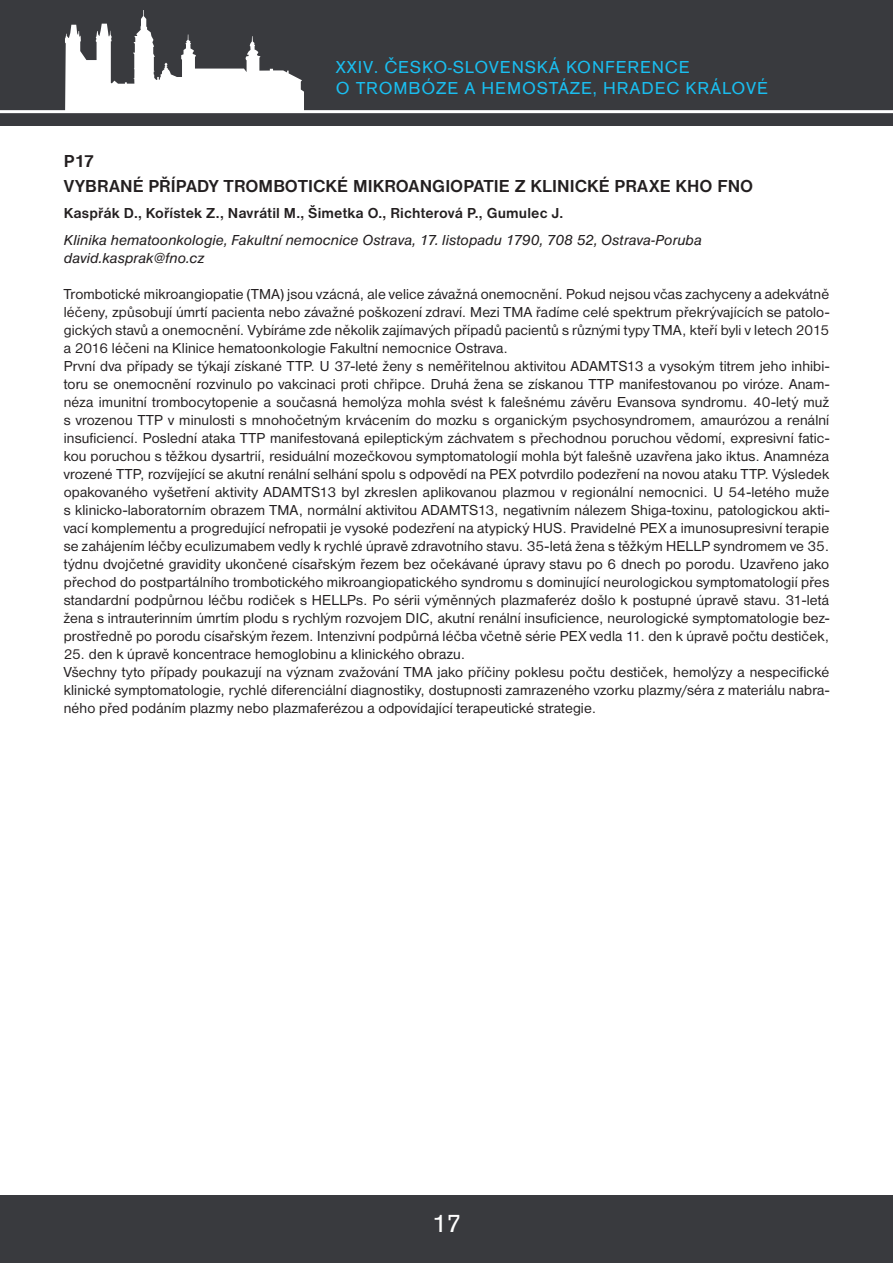
<style>
.page{position:relative;width:893px;height:1263px;background:#fff}
.page>*{position:absolute;margin:0;border:0;box-sizing:border-box;transform-origin:0 0}
.t1{font:27px "Accius TCE";color:#fff}
.t2{font:18px/21px "Accius TCE";letter-spacing:.05em;color:#1abef0}
.kapitola{font:700 18px "Nimbus Sans DCE";letter-spacing:.005em;color:#231f20}
.poster{font:700 18px "Nimbus Sans DCE";color:#231f20}
.Normální{font:15px/18px "Nimbus Sans DCE";letter-spacing:.01em;color:#231f20;text-align:justify}
.prace{font:italic 15px "Nimbus Sans DCE";letter-spacing:.005em;color:#231f20}
.jmena{font:700 15px "Nimbus Sans DCE";letter-spacing:.01em;color:#231f20}
</style>
<div class="page">
<div style="left:0;top:0;width:893px;height:125px;background:#393a3e"></div>
<svg style="left:65px;top:10px;width:239px;height:100px"></svg>
<hr style="left:0;top:110px;width:893px;height:3px;background:#fff">
<div style="left:0;top:1195px;width:893px;height:68px;background:#393a3e"></div>
<p class="t2" style="left:336px;top:57px;width:433px">XXIV. ČESKO-SLOVENSKÁ KONFERENCE<br>O TROMBÓZE A HEMOSTÁZE, HRADEC KRÁLOVÉ</p>
<p class="poster" style="left:64px;top:150px;width:32px">P17</p>
<p class="kapitola" style="left:64px;top:176px;width:691px">VYBRANÉ PŘÍPADY TROMBOTICKÉ MIKROANGIOPATIE Z KLINICKÉ PRAXE KHO FNO</p>
<p class="jmena" style="left:64px;top:205px;width:501px">Kaspřák D., Kořístek Z., Navrátil M., Šimetka O., Richterová P., Gumulec J.</p>
<p class="prace" style="left:64px;top:231px;width:640px">Klinika hematoonkologie, Fakultní nemocnice Ostrava, 17. listopadu 1790, 708 52, Ostrava-‑Poruba</p>
<p class="prace" style="left:64px;top:249px;width:142px">david.kasprak@fno.cz</p>
<p class="Normální" style="left:64px;top:285px;width:767px">Trombotické mikroangiopatie (TMA) jsou vzácná, ale velice závažná onemocnění. Pokud nejsou včas zachyceny a adekvátně léčeny, způsobují úmrtí pacienta nebo závažné poškození zdraví. Mezi TMA řadíme celé spektrum překrývajících se patolo&shy;gických stavů a onemocnění. Vybíráme zde několik zajímavých případů pacientů s různými typy TMA, kteří byli v letech 2015 a 2016 léčeni na Klinice hematoonkologie Fakultní nemocnice Ostrava.</p>
<p class="Normální" style="left:64px;top:357px;width:767px">První dva případy se týkají získané TTP. U 37-leté ženy s neměřitelnou aktivitou ADAMTS13 a vysokým titrem jeho inhibi&shy;toru se onemocnění rozvinulo po vakcinaci proti chřipce. Druhá žena se získanou TTP manifestovanou po viróze. Anam&shy;néza imunitní trombocytopenie a současná hemolýza mohla svést k falešnému závěru Evansova syndromu. 40-letý muž s vrozenou TTP v minulosti s mnohočetným krvácením do mozku s organickým psychosyndromem, amaurózou a renální insuficiencí. Poslední ataka TTP manifestovaná epileptickým záchvatem s přechodnou poruchou vědomí, expresivní fatic&shy;kou poruchou s těžkou dysartrií, residuální mozečkovou symptomatologií mohla být falešně uzavřena jako iktus. Anamnéza vrozené TTP, rozvíjející se akutní renální selhání spolu s odpovědí na PEX potvrdilo podezření na novou ataku TTP. Výsledek opakovaného vyšetření aktivity ADAMTS13 byl zkreslen aplikovanou plazmou v regionální nemocnici. U 54-letého muže s klinicko-‑laboratorním obrazem TMA, normální aktivitou ADAMTS13, negativním nálezem Shiga-‑toxinu, patologickou akti&shy;vací komplementu a progredující nefropatii je vysoké podezření na atypický HUS. Pravidelné PEX a imunosupresivní terapie se zahájením léčby eculizumabem vedly k rychlé úpravě zdravotního stavu. 35-letá žena s těžkým HELLP syndromem ve 35. týdnu dvojčetné gravidity ukončené císařským řezem bez očekávané úpravy stavu po 6 dnech po porodu. Uzavřeno jako přechod do postpartálního trombotického mikroangiopatického syndromu s dominující neurologickou symptomatologií přes standardní podpůrnou léčbu rodiček s HELLPs. Po sérii výměnných plazmaferéz došlo k postupné úpravě stavu. 31-letá žena s intrauterinním úmrtím plodu s rychlým rozvojem DIC, akutní renální insuficience, neurologické symptomatologie bez&shy;prostředně po porodu císařským řezem. Intenzivní podpůrná léčba včetně série PEX vedla 11. den k úpravě počtu destiček,</p>
<p class="Normální" style="left:64px;top:645px;width:403px">25. den k úpravě koncentrace hemoglobinu a klinického obrazu.</p>
<p class="Normální" style="left:64px;top:663px;width:767px">Všechny tyto případy poukazují na význam zvažování TMA jako příčiny poklesu počtu destiček, hemolýzy a nespecifické klinické symptomatologie, rychlé diferenciální diagnostiky, dostupnosti zamrazeného vzorku plazmy/séra z materiálu nabra&shy;ného před podáním plazmy nebo plazmaferézou a odpovídající terapeutické strategie.</p>
<h1 class="t1" style="left:432px;top:1208px;width:31px">17</h1>
</div>
